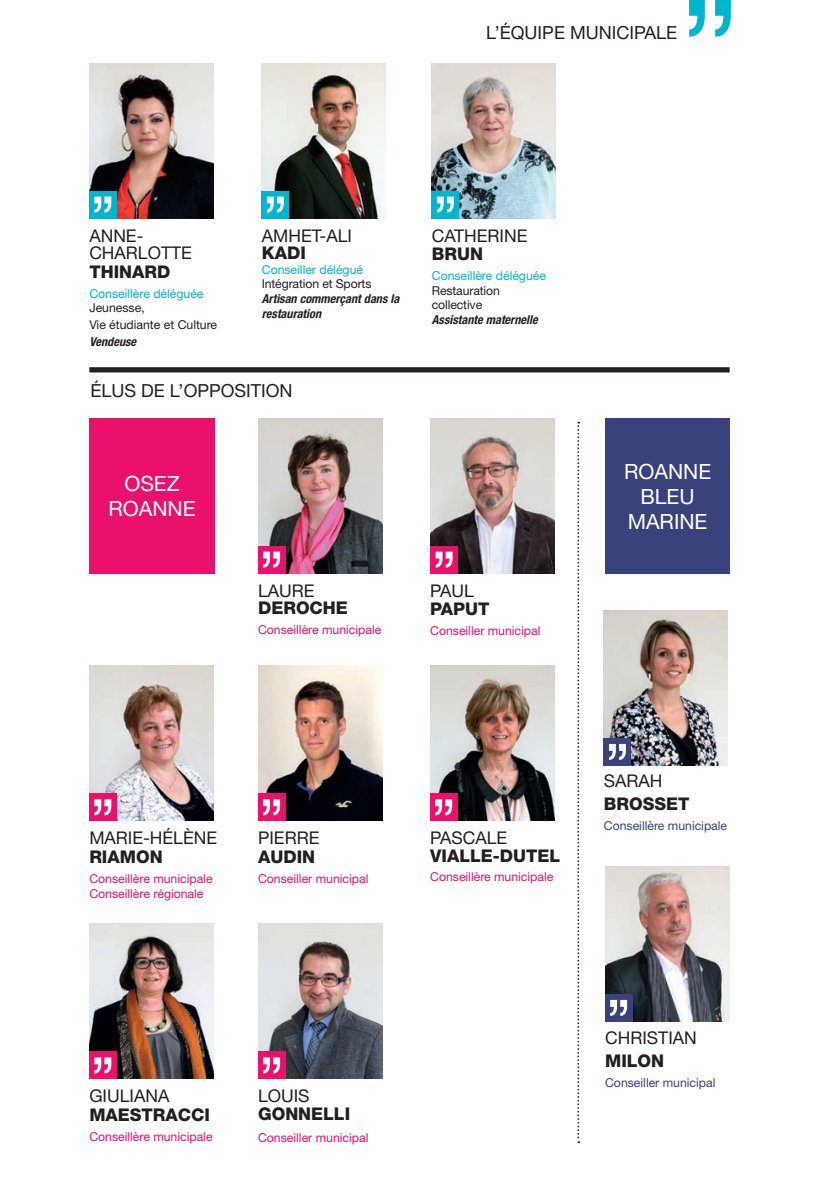
<style>
.page{position:relative;width:819px;height:1191px;background:#fff}
.page>*{position:absolute;margin:0;border:0;box-sizing:border-box;transform-origin:0 0}
.t1{font:21px/25.2px "Helvetica Neue";color:#fff;text-align:center}
.t2{font:18.03px "Helvetica Neue";color:#231f20}
.t3{font:17.5px/17.5px "Helvetica Neue";color:#231f20}
.t4{font:800 17.5px "Helvetica Neue";color:#231f20}
.t5{font:12.25px/14.7px "Helvetica Neue";color:#ea106c}
.t6{font:12.25px/16.8px "Helvetica Neue";letter-spacing:-.01em;color:#231f20}
.t7{font:italic 700 condensed 12.25px/14.7px "Helvetica Neue";color:#231f20}
.t8{font:12.25px "Helvetica Neue";color:#00b6cf}
.t9{font:12.25px "Helvetica Neue";color:#3a427b}
</style>
<div class="page">
<svg style="left:689px;top:0;width:41px;height:37px"></svg>
<div style="left:89px;top:367px;width:640px;height:5px;background:#231f20"></div>
<svg style="left:577px;top:422px;width:2px;height:721px"></svg>
<img style="left:89px;top:63px;width:124px;height:155px">
<div style="left:89px;top:191px;width:27px;height:27px;background:#00b6cf"></div>
<svg style="left:94px;top:197px;width:17px;height:16px"></svg>
<img style="left:262px;top:63px;width:124px;height:155px">
<div style="left:262px;top:191px;width:27px;height:27px;background:#00b6cf"></div>
<svg style="left:267px;top:197px;width:17px;height:16px"></svg>
<img style="left:432px;top:63px;width:124px;height:155px">
<div style="left:432px;top:191px;width:27px;height:27px;background:#00b6cf"></div>
<svg style="left:437px;top:197px;width:17px;height:16px"></svg>
<img style="left:258px;top:418px;width:124px;height:155px">
<div style="left:258px;top:546px;width:27px;height:27px;background:#ea106c"></div>
<svg style="left:263px;top:551px;width:17px;height:16px"></svg>
<img style="left:430px;top:418px;width:124px;height:155px">
<div style="left:430px;top:546px;width:27px;height:27px;background:#ea106c"></div>
<svg style="left:435px;top:551px;width:17px;height:16px"></svg>
<img style="left:89px;top:666px;width:124px;height:155px">
<div style="left:89px;top:794px;width:27px;height:27px;background:#ea106c"></div>
<svg style="left:94px;top:799px;width:17px;height:16px"></svg>
<img style="left:258px;top:924px;width:124px;height:155px">
<div style="left:258px;top:1052px;width:27px;height:27px;background:#ea106c"></div>
<svg style="left:263px;top:1057px;width:17px;height:16px"></svg>
<img style="left:604px;top:610px;width:124px;height:155px">
<div style="left:604px;top:738px;width:27px;height:27px;background:#3a427b"></div>
<svg style="left:609px;top:744px;width:17px;height:16px"></svg>
<img style="left:605px;top:866px;width:124px;height:155px">
<div style="left:605px;top:994px;width:27px;height:27px;background:#3a427b"></div>
<svg style="left:610px;top:1000px;width:17px;height:16px"></svg>
<img style="left:430px;top:666px;width:124px;height:155px">
<div style="left:430px;top:794px;width:27px;height:27px;background:#ea106c"></div>
<svg style="left:435px;top:799px;width:17px;height:16px"></svg>
<img style="left:258px;top:666px;width:124px;height:155px">
<div style="left:258px;top:794px;width:27px;height:27px;background:#ea106c"></div>
<svg style="left:263px;top:799px;width:17px;height:16px"></svg>
<img style="left:89px;top:924px;width:124px;height:155px">
<div style="left:89px;top:1052px;width:27px;height:27px;background:#ea106c"></div>
<svg style="left:94px;top:1057px;width:17px;height:16px"></svg>
<div style="left:89px;top:418px;width:126px;height:155px;background:#ea106c"></div>
<div style="left:605px;top:418px;width:124px;height:155px;background:#3a427b"></div>
<h2 class="t2" style="left:486px;top:22px;width:111px">L’équipe municipal</h2>
<h2 class="t2" style="left:666px;top:22px;width:13px">e</h2>
<h3 class="t3" style="left:89px;top:226px;width:56px">Ann e-<br>Charl</h3>
<h3 class="t3" style="left:148px;top:244px;width:46px">otte</h3>
<h3 class="t4" style="left:89px;top:261px;width:81px">THINARD</h3>
<p class="t8" style="left:89px;top:286px;width:116px">Conseillère déléguée</p>
<p class="t6" style="left:89px;top:299px;width:129px">Jeunesse,<br>Vie étudiante et Culture</p>
<p class="t7" style="left:89px;top:334px;width:48px">Vendeuse</p>
<h3 class="t3" style="left:262px;top:226px;width:83px">Amhet-Ali</h3>
<h3 class="t4" style="left:262px;top:242px;width:46px">KADI</h3>
<p class="t8" style="left:262px;top:262px;width:103px">Conseiller délégué</p>
<p class="t6" style="left:262px;top:275px;width:111px">Intégration et Sports</p>
<p class="t7" style="left:262px;top:291px;width:139px">Artisan commerçant dans la restauration</p>
<h2 class="t2" style="left:90px;top:380px;width:204px">ÉLUS DE L’OPPOSITION</h2>
<h3 class="t3" style="left:432px;top:226px;width:97px">Catherin e</h3>
<h3 class="t4" style="left:432px;top:244px;width:53px">BRUN</h3>
<p class="t8" style="left:432px;top:268px;width:116px">Conseillère déléguée</p>
<p class="t6" style="left:432px;top:283px;width:70px;line-height:14.7px">Restauration collective</p>
<p class="t7" style="left:432px;top:312px;width:107px">Assistante maternelle</p>
<h1 class="t1" style="left:108px;top:471px;width:86px">OSEZ<br>ROANNE</h1>
<h3 class="t3" style="left:258px;top:581px;width:23px">Laur</h3>
<h3 class="t3" style="left:304px;top:581px;width:12px">e</h3>
<h3 class="t4" style="left:258px;top:597px;width:91px">DEROCHE</h3>
<p class="t5" style="left:258px;top:622px;width:125px">Conseillère municipale</p>
<h3 class="t3" style="left:430px;top:581px;width:23px">Paul</h3>
<h3 class="t4" style="left:430px;top:599px;width:60px">PAPUT</h3>
<p class="t5" style="left:430px;top:623px;width:112px">Conseiller municipal</p>
<h1 class="t1" style="left:624px;top:458px;width:86px">ROANNE<br>BLEU<br>MARINE</h1>
<h3 class="t3" style="left:89px;top:829px;width:12px">Mari</h3>
<h3 class="t3" style="left:132px;top:829px;width:86px">e-H élèn e</h3>
<h3 class="t4" style="left:89px;top:846px;width:75px">RIAMON</h3>
<p class="t5" style="left:89px;top:871px;width:125px">Conseillère municipale<br>Conseillère régionale</p>
<h3 class="t3" style="left:258px;top:829px;width:63px">Pierre</h3>
<h3 class="t4" style="left:258px;top:846px;width:59px">AUDIN</h3>
<p class="t5" style="left:258px;top:871px;width:112px">Conseiller municipal</p>
<h3 class="t3" style="left:89px;top:1087px;width:24px">Giuliana</h3>
<h3 class="t4" style="left:89px;top:1104px;width:122px">MAESTRACCI</h3>
<p class="t5" style="left:89px;top:1129px;width:125px">Conseillère municipale</p>
<h3 class="t3" style="left:258px;top:1087px;width:33px">Louis</h3>
<h3 class="t4" style="left:258px;top:1103px;width:94px">GONNELLI</h3>
<p class="t5" style="left:258px;top:1130px;width:112px">Conseiller municipal</p>
<h3 class="t3" style="left:430px;top:829px;width:23px">Pascal</h3>
<h3 class="t3" style="left:496px;top:829px;width:12px">e</h3>
<h3 class="t4" style="left:430px;top:845px;width:131px">VIALLE-DUTEL</h3>
<p class="t5" style="left:430px;top:869px;width:125px">Conseillère municipale</p>
<h3 class="t3" style="left:604px;top:771px;width:24px">Sara</h3>
<h3 class="t3" style="left:650px;top:771px;width:14px">h</h3>
<h3 class="t4" style="left:604px;top:793px;width:86px">BROSSET</h3>
<p class="t9" style="left:604px;top:818px;width:125px">Conseillère municipale</p>
<h3 class="t3" style="left:605px;top:1028px;width:73px">Christian</h3>
<h3 class="t4" style="left:605px;top:1050px;width:60px">MILON</h3>
<p class="t9" style="left:605px;top:1075px;width:112px">Conseiller municipal</p>
</div>
